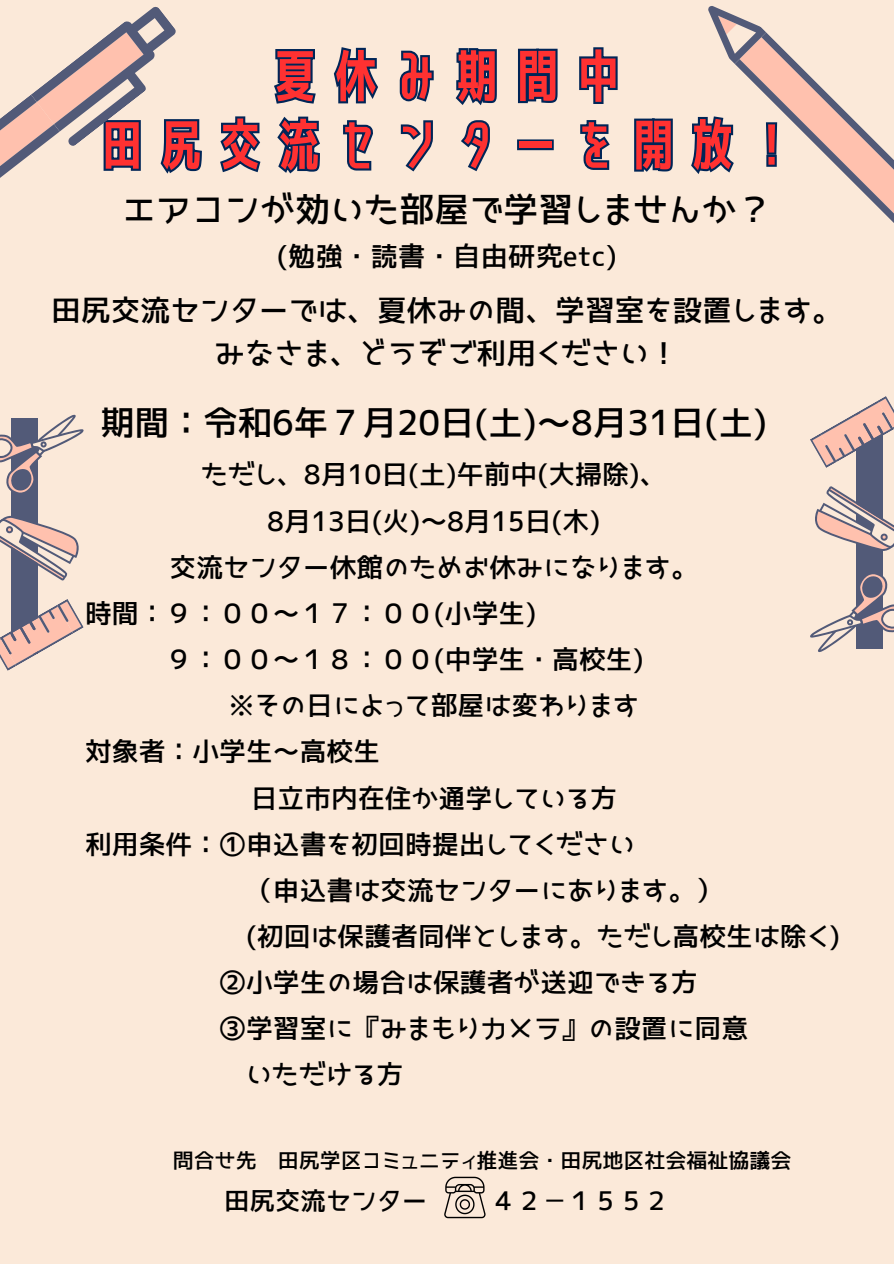
<style>
.page{position:relative;width:894px;height:1264px;background:#fff}
.page>*{position:absolute;margin:0;border:0;box-sizing:border-box;transform-origin:0 0}
.t1{font:56.55px "Senobi Gothic Bold";letter-spacing:.07em;color:#ff3131}
.t2{font:55.2px "Senobi Gothic Bold";letter-spacing:.07em;color:#ff3131}
.t3{font:34.65px "JK Gothic M";letter-spacing:.01em;color:#000}
.t4{font:34.35px "JK Gothic M";color:#000}
.t5{font:29.85px/42.8px "JK Gothic M";color:#000;text-align:center}
.t6{font:27.15px "JK Gothic M";letter-spacing:.01em;color:#000}
.t7{font:26.85px "JK Gothic M";color:#000}
.t8{font:25.5px "JK Gothic M";color:#000}
.t9{font:21px "JK Gothic M";color:#000}
</style>
<div class="page">
<div style="left:0;top:0;width:893px;height:1263px;background:#fbe9d9"></div>
<svg style="left:0;top:6px;width:893px;height:216px"></svg>
<div style="left:12px;top:418px;width:26px;height:235px;background:#525a78"></div>
<svg style="left:0;top:414px;width:84px;height:167px"></svg>
<svg style="left:0;top:599px;width:84px;height:72px"></svg>
<div style="left:855px;top:413px;width:26px;height:236px;background:#525a78"></div>
<svg style="left:810px;top:485px;width:83px;height:167px"></svg>
<svg style="left:810px;top:396px;width:83px;height:72px"></svg>
<svg style="left:444px;top:1176px;width:41px;height:42px"></svg>
<p class="t1" style="left:267px;top:37px;width:361px">夏休み期間中</p>
<p class="t2" style="left:95px;top:107px;width:705px">田尻交流センターを開放！</p>
<h3 class="t3" style="left:122px;top:192px;width:651px">エアコンが効いた部屋で学習しませんか？</h3>
<h3 class="t6" style="left:277px;top:242px;width:341px">(勉強・読書・自由研究etc)</h3>
<h2 class="t5" style="left:51px;top:288px;width:792px">田尻交流センターでは、夏休みの間、学習室を設置します。みなさま、どうぞご利用ください！</h2>
<p class="t4" style="left:100px;top:405px;width:668px">期間：令和6年７月20日(土)～8月31日(土)</p>
<p class="t7" style="left:201px;top:461px;width:467px">ただし、8月10日(土)午前中(大掃除)、</p>
<p class="t7" style="left:267px;top:507px;width:334px">8月13日(火)～8月15日(木)</p>
<p class="t7" style="left:169px;top:553px;width:530px">交流センター休館のためお休みになります。</p>
<p class="t7" style="left:85px;top:600px;width:452px">時間：９：００～１７：００(小学生)</p>
<p class="t7" style="left:165px;top:646px;width:479px">９：００～１８：００(中学生・高校生)</p>
<p class="t7" style="left:228px;top:692px;width:413px">※その日によって部屋は変わります</p>
<p class="t7" style="left:85px;top:738px;width:296px">対象者：小学生～高校生</p>
<p class="t7" style="left:251px;top:784px;width:367px">日立市内在住か通学している方</p>
<p class="t7" style="left:85px;top:830px;width:551px">利用条件：①申込書を初回時提出してください</p>
<p class="t7" style="left:246px;top:876px;width:477px">（申込書は交流センターにあります。）</p>
<p class="t7" style="left:246px;top:922px;width:595px">(初回は保護者同伴とします。ただし高校生は除く)</p>
<p class="t7" style="left:219px;top:969px;width:479px">②小学生の場合は保護者が送迎できる方</p>
<p class="t7" style="left:219px;top:1015px;width:530px">③学習室に『みまもりカメラ』の設置に同意</p>
<p class="t7" style="left:246px;top:1061px;width:159px">いただける方</p>
<h1 class="t9" style="left:173px;top:1149px;width:620px">問合せ先 田尻学区コミュニティ推進会・田尻地区社会福祉協議会</h1>
<p class="t8" style="left:224px;top:1188px;width:204px">田尻交流センター</p>
<p class="t8" style="left:491px;top:1188px;width:180px">４２－１５５２</p>
</div>
